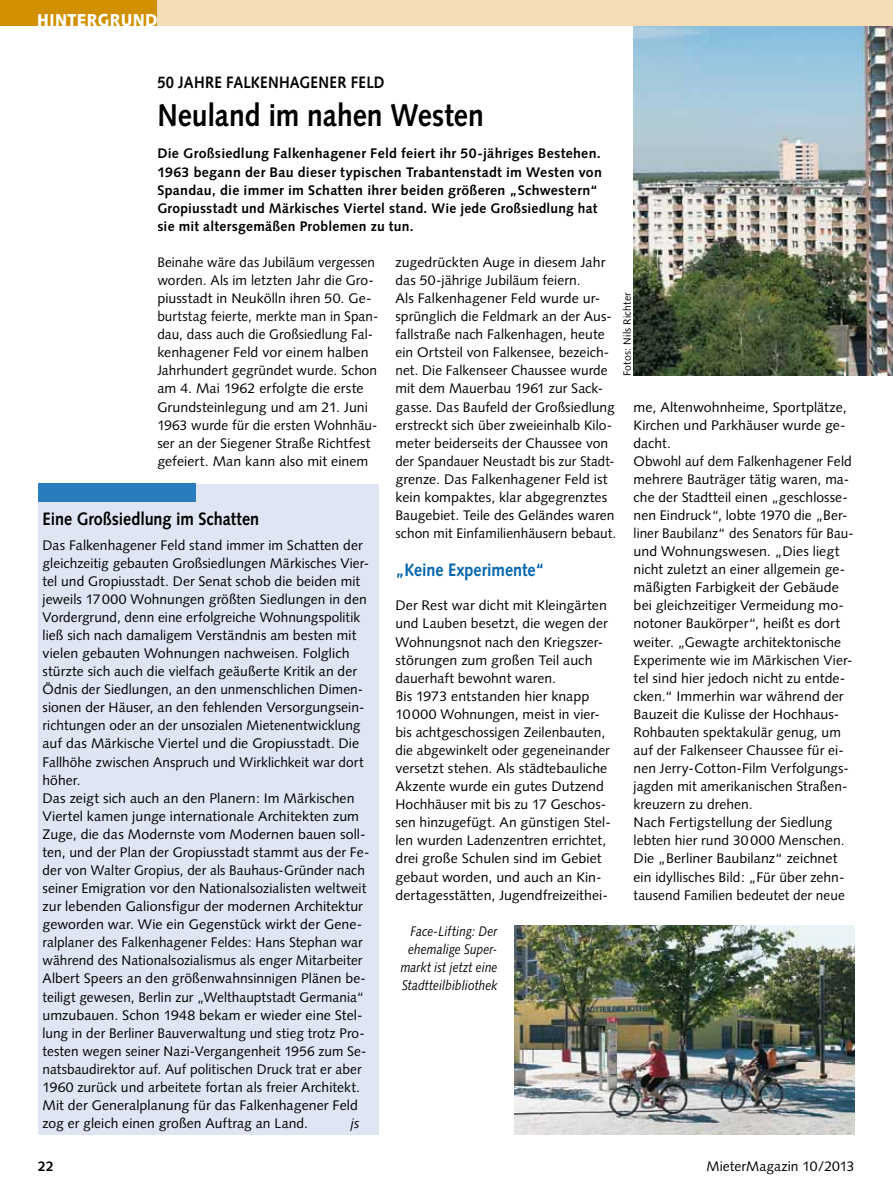
<style>
.page{position:relative;width:893px;height:1191px;background:#fff}
.page>*{position:absolute;margin:0;border:0;box-sizing:border-box;transform-origin:0 0}
.t1{font:700 31.5px "Syntax";letter-spacing:-.005em;color:#000;scale:.9 1}
.t2{font:700 18px "Syntax";color:#000;scale:.9 1}
.t3{font:700 18px "Syntax";color:#0064ad;scale:.9 1}
.t4{font:900 17.25px "Syntax";letter-spacing:.025em;color:#fff;scale:.9 1}
.t5{font:700 16.5px "Syntax";letter-spacing:.015em;color:#000;scale:.9 1}
.t6{font:13.8px/18px "Syntax";letter-spacing:.005em;color:#000}
.t7{font:700 13.8px/18px "Syntax";letter-spacing:.02em;color:#000}
.t8{font:italic 13.8px/18px "Syntax";letter-spacing:.005em;color:#000;text-align:right;scale:.85 1}
.t9{font:italic 13.8px "Syntax";letter-spacing:.005em;color:#000}
.t10{font:10.5px "Syntax";letter-spacing:.02em;color:#000}
</style>
<div class="page">
<img style="left:634px;top:26px;width:259px;height:349px">
<div style="left:0;top:0;width:157px;height:26px;background:#d19000"></div>
<div style="left:157px;top:0;width:736px;height:26px;background:#f3dcb6"></div>
<img style="left:514px;top:925px;width:341px;height:209px">
<div style="left:38px;top:484px;width:340px;height:650px;background:#dfe5f3"></div>
<div style="left:38px;top:484px;width:158px;height:18px;background:#297dbc"></div>
<p class="t4" style="left:37px;top:9px;width:136px">HINTERGRUND</p>
<p class="t5" style="left:157px;top:73px;width:254px">50 Jahre Falkenhagener Feld</p>
<h1 class="t1" style="left:157px;top:97px;width:364px">neuland im nahen Westen</h1>
<p class="t7" style="left:157px;top:145px;width:446px">die großsiedlung Falkenhagener Feld feiert ihr 50-jähriges Bestehen.<br>1963 begann der Bau dieser typischen Trabantenstadt im Westen von Spandau, die immer im Schatten ihrer beiden größeren „Schwestern“ gropiusstadt und Märkisches Viertel stand. Wie jede großsiedlung hat sie mit altersgemäßen Problemen zu tun.</p>
<p class="t6" style="left:157px;top:253px;width:222px">Beinahe wäre das Jubiläum vergessen worden. Als im letzten Jahr die Gro&shy;piusstadt in Neukölln ihren 50. Ge&shy;burtstag feierte, merkte man in Span - dau, dass auch die Großsiedlung Fal&shy;kenhagener Feld vor einem halben Jahrhundert gegründet wurde. Schon am 4. Mai 1962 erfolgte die erste Grundsteinlegung und am 21. Juni 1963 wurde für die ersten Wohnhäu&shy;ser an der Siegener Straße Richtfest gefeiert. Man kann also mit einem</p>
<p class="t6" style="left:395px;top:253px;width:222px">zugedrückten Auge in diesem Jahr das 50-jährige Jubiläum feiern.<br>Als Falkenhagener Feld wurde ur&shy;sprünglich die Feldmark an der Aus&shy;fallstraße nach Falkenhagen, heute ein Ortsteil von Falkensee, bezeich&shy;net. Die Falkenseer Chaussee wurde mit dem Mauerbau 1961 zur Sack&shy;gasse. Das Baufeld der Großsiedlung erstreckt sich über zweieinhalb Ki lo - meter beiderseits der Chaussee von der Spandauer Neustadt bis zur Stadt&shy;grenze. Das Falkenhagener Feld ist kein kompaktes, klar abgegrenztes Baugebiet. Teile des Geländes waren schon mit Einfamilienhäusern bebaut.</p>
<h2 class="t3" style="left:395px;top:559px;width:167px">„keine experimente“</h2>
<p class="t6" style="left:395px;top:596px;width:217px">Der Rest war dicht mit Kleingärten und Lauben besetzt, die wegen der Wohnungsnot nach den Kriegszer&shy;störungen zum großen Teil auch dauerhaft bewohnt waren.<br>Bis 1973 entstanden hier knapp<br>10 000 Wohnungen, meist in vier&shy;bis achtgeschossigen Zeilenbauten, die abgewinkelt oder gegeneinander versetzt stehen. Als städtebauliche Akzente wurde ein gutes Dutzend Hochhäuser mit bis zu 17 Geschos&shy;sen hinzugefügt. An günstigen Stel&shy;len wurden Ladenzentren errichtet, drei große Schulen sind im Gebiet gebaut worden, und auch an Kin&shy;dertagesstätten, Jugendfreizeithei-</p>
<p class="t10" style="left:621px;top:376px;width:86px;rotate:-90deg">Fotos: Nils Richter</p>
<p class="t6" style="left:634px;top:398px;width:222px">me, Altenwohnheime, Sportplätze, Kirchen und Parkhäuser wurde ge&shy;dacht.<br>Obwohl auf dem Falkenhagener Feld mehrere Bauträger tätig waren, ma&shy;che der Stadtteil einen „geschlosse&shy;nen Eindruck“, lobte 1970 die „Ber&shy;liner Baubilanz“ des Senators für Bau&shy;und Wohnungswesen. „Dies liegt nicht zuletzt an einer allgemein ge&shy;mäßigten Farbigkeit der Gebäude bei gleichzeitiger Vermeidung mo&shy;notoner Baukörper“, heißt es dort weiter. „Gewagte architektonische Experimente wie im Märkischen Vier&shy;tel sind hier jedoch nicht zu entde&shy;cken.“ Immerhin war während der Bauzeit die Kulisse der Hochhaus-Rohbauten spektakulär genug, um auf der Falkenseer Chaussee für ei&shy;nen Jerry-Cotton-Film Verfolgungs&shy;jagden mit amerikanischen Straßen&shy;kreuzern zu drehen.<br>Nach Fertigstellung der Siedlung lebten hier rund 30 000 Menschen.<br>Die „Berliner Baubilanz“ zeichnet ein idyllisches Bild: „Für über zehn&shy;tausend Familien bedeutet der neue</p>
<h2 class="t2" style="left:43px;top:508px;width:242px">eine großsiedlung im Schatten</h2>
<p class="t6" style="left:43px;top:536px;width:328px">Das Falkenhagener Feld stand immer im Schatten der gleichzeitig gebauten Großsiedlungen Märkisches Vier&shy;tel und Gropiusstadt. Der Senat schob die beiden mit jeweils 17 000 Wohnungen größten Siedlungen in den Vordergrund, denn eine erfolgreiche Wohnungspolitik ließ sich nach damaligem Verständnis am besten mit vielen gebauten Wohnungen nachweisen. Folglich stürzte sich auch die vielfach geäußerte Kritik an der Ödnis der Siedlungen, an den unmenschlichen Dimen&shy;sionen der Häuser, an den fehlenden Versorgungsein&shy;richtungen oder an der unsozialen Mietenentwicklung auf das Märkische Viertel und die Gropiusstadt. Die Fallhöhe zwischen Anspruch und Wirklichkeit war dort höher.<br>Das zeigt sich auch an den Planern: Im Märkischen Viertel kamen junge internationale Architekten zum Zuge, die das Modernste vom Modernen bauen soll&shy;ten, und der Plan der Gropiusstadt stammt aus der Fe&shy;der von Walter Gropius, der als Bauhaus-Gründer nach seiner Emigration vor den Nationalsozialisten weltweit zur lebenden Galionsfigur der modernen Architektur geworden war. Wie ein Gegenstück wirkt der Gene&shy;ralplaner des Falkenhagener Feldes: Hans Stephan war während des Nationalsozialismus als enger Mitarbeiter Albert Speers an den größenwahnsinnigen Plänen be&shy;teiligt gewesen, Berlin zur „Welthauptstadt Germania“ umzubauen. Schon 1948 bekam er wieder eine Stel&shy;lung in der Berliner Bauverwaltung und stieg trotz Pro&shy;testen wegen seiner Nazi-Vergangenheit 1956 zum Se&shy;natsbaudirektor auf. Auf politischen Druck trat er aber 1960 zurück und arbeitete fortan als freier Architekt.<br>Mit der Generalplanung für das Falkenhagener Feld zog er gleich einen großen Auftrag an Land.</p>
<p class="t8" style="left:401px;top:922px;width:115px">Face-Lifting: Der ehemalige Super&shy;markt ist jetzt eine<br>Stadtteilbibliothek</p>
<p class="t9" style="left:351px;top:1115px;width:11px">js</p>
<p class="t7" style="left:38px;top:1157px;width:17px">22</p>
<p class="t6" style="left:706px;top:1157px;width:150px">MieterMagazin 10/2013</p>
</div>
